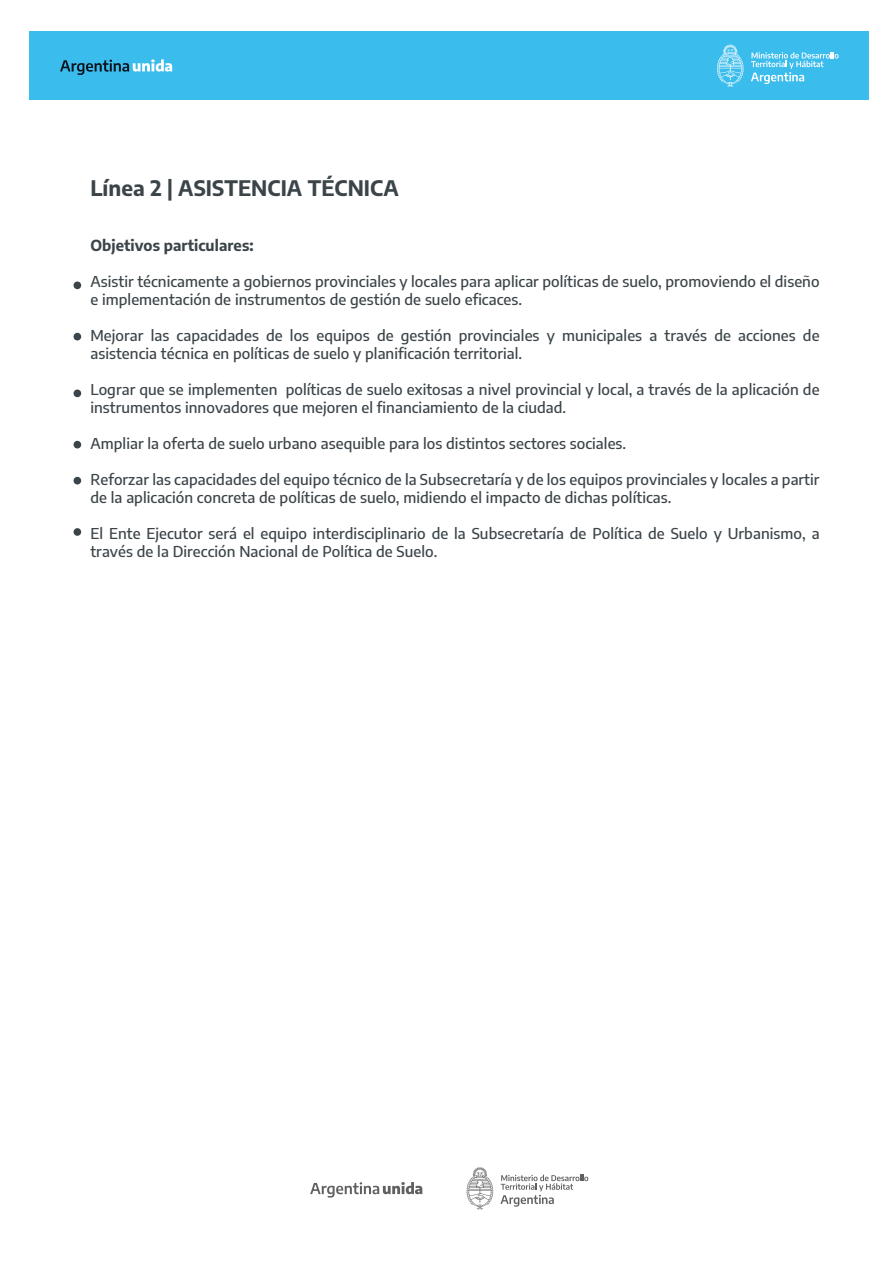
<style>
.page{position:relative;width:893px;height:1263px;background:#fff}
.page>*{position:absolute;margin:0;border:0;box-sizing:border-box;transform-origin:0 0}
.t1{font:700 21px "Encode Sans";letter-spacing:.005em;color:#3b4449}
.t2{font:500 15px/18px "Encode Sans";letter-spacing:.005em;color:#3b4449}
.t3{font:700 15px "Encode Sans";letter-spacing:.005em;color:#3b4449}
</style>
<div class="page">
<div style="left:29px;top:31px;width:840px;height:69px;background:#3abced"></div>
<svg style="left:751px;top:52px;width:88px;height:32px"></svg>
<svg style="left:717px;top:45px;width:26px;height:42px"></svg>
<svg style="left:60px;top:59px;width:112px;height:16px"></svg>
<svg style="left:501px;top:1175px;width:87px;height:31px"></svg>
<svg style="left:467px;top:1167px;width:26px;height:42px"></svg>
<svg style="left:310px;top:1182px;width:112px;height:15px"></svg>
<div style="left:74px;top:281px;width:7px;height:8px;background:#3b4449;border-radius:50%"></div>
<div style="left:74px;top:333px;width:7px;height:7px;background:#3b4449;border-radius:50%"></div>
<div style="left:74px;top:389px;width:7px;height:8px;background:#3b4449;border-radius:50%"></div>
<div style="left:74px;top:441px;width:7px;height:7px;background:#3b4449;border-radius:50%"></div>
<div style="left:74px;top:477px;width:7px;height:7px;background:#3b4449;border-radius:50%"></div>
<div style="left:74px;top:528px;width:7px;height:8px;background:#3b4449;border-radius:50%"></div>
<h1 class="t1" style="left:90px;top:173px;width:310px">Línea 2 | ASISTENCIA TÉCNICA</h1>
<p class="t3" style="left:90px;top:235px;width:165px">Objetivos particulares:</p>
<p class="t2" style="left:90px;top:272px;width:731px">Asistir técnicamente a gobiernos provinciales y locales para aplicar políticas de suelo, promoviendo el diseño e implementación de instrumentos de gestión de suelo eficaces.</p>
<p class="t2" style="left:90px;top:326px;width:731px">Mejorar las capacidades de los equipos de gestión provinciales y municipales a través de acciones de asistencia técnica en políticas de suelo y planificación territorial.</p>
<p class="t2" style="left:90px;top:380px;width:731px">Lograr que se implementen políticas de suelo exitosas a nivel provincial y local, a través de la aplicación de instrumentos innovadores que mejoren el financiamiento de la ciudad.</p>
<p class="t2" style="left:90px;top:434px;width:537px">Ampliar la oferta de suelo urbano asequible para los distintos sectores sociales.</p>
<p class="t2" style="left:90px;top:470px;width:731px">Reforzar las capacidades del equipo técnico de la Subsecretaría y de los equipos provinciales y locales a partir de la aplicación concreta de políticas de suelo, midiendo el impacto de dichas políticas.</p>
<p class="t2" style="left:90px;top:524px;width:731px">El Ente Ejecutor será el equipo interdisciplinario de la Subsecretaría de Política de Suelo y Urbanismo, a través de la Dirección Nacional de Política de Suelo.</p>
</div>
